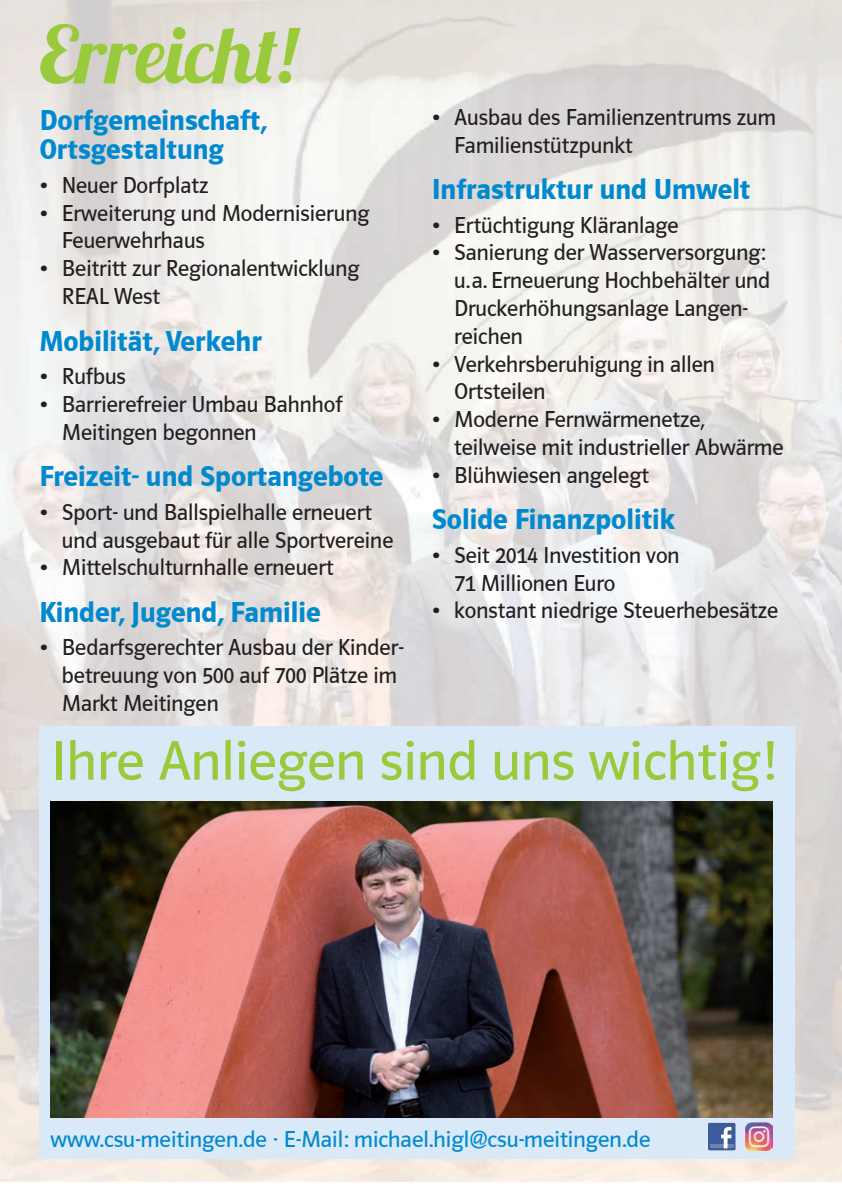
<style>
.page{position:relative;width:842px;height:1191px;background:#fff}
.page>*{position:absolute;margin:0;border:0;box-sizing:border-box;transform-origin:0 0}
.t1{font:79.4px "Lobster 1.3";color:#99ca3b}
.t2{font:57.6px "CSU Schrift 2000";color:#99ca3b}
.t3{font:700 29.8px/29.8px "CSU Schrift 2000";color:#0089cf}
.t4{font:23.8px/27.8px "CSU Schrift 2000";color:#231f20;scale:.95 1}
.t5{font:23.8px "CSU Schrift 2000";color:#0089cf}
</style>
<div class="page">
<img style="left:0;top:0;width:842px;height:764px">
<div style="left:39px;top:726px;width:756px;height:432px;background:#dae9f7"></div>
<img style="left:51px;top:802px;width:722px;height:315px">
<div style="left:708px;top:1122px;width:27px;height:28px;background:#3b5b99;border-radius:2px"></div>
<hr style="left:710px;top:1144px;width:23px;height:4px;background:#6d84b3">
<svg style="left:721px;top:1126px;width:10px;height:22px"></svg>
<img style="left:745px;top:1122px;width:28px;height:28px">
<h1 class="t1" style="left:39px;top:4px;width:258px">Erreicht!</h1>
<p class="t3" style="left:39px;top:105px;width:230px">Dorfgemeinschaft,<br>Ortsgestaltung</p>
<p class="t4" style="left:39px;top:171px;width:179px">• Neuer Dorfplatz</p>
<p class="t4" style="left:62px;top:199px;width:325px;text-indent:-23px">• Erweiterung und Modernisierung<br>Feuerwehrhaus</p>
<p class="t4" style="left:62px;top:255px;width:315px;text-indent:-23px">• Beitritt zur Regionalentwicklung<br>REAL West</p>
<p class="t3" style="left:39px;top:326px;width:224px">Mobilität, Verkehr</p>
<p class="t4" style="left:39px;top:362px;width:93px">• Rufbus</p>
<p class="t4" style="left:62px;top:390px;width:297px;text-indent:-23px">• Barrierefreier Umbau Bahnhof<br>Meitingen begonnen</p>
<p class="t3" style="left:39px;top:462px;width:346px">Freizeit- und Sportangebote</p>
<p class="t4" style="left:62px;top:498px;width:350px;text-indent:-23px">• Sport- und Ballspielhalle erneuert und ausgebaut für alle Sportvereine</p>
<p class="t4" style="left:39px;top:554px;width:311px">• Mittelschulturnhalle erneuert</p>
<p class="t3" style="left:39px;top:597px;width:283px">Kinder, Jugend, Familie</p>
<p class="t4" style="left:62px;top:634px;width:361px;text-indent:-23px">• Bedarfsgerechter Ausbau der Kinder&shy;betreuung von 500 auf 700 Plätze im<br>Markt Meitingen</p>
<p class="t4" style="left:454px;top:103px;width:340px;text-indent:-23px">• Ausbau des Familienzentrums zum<br>Familienstützpunkt</p>
<p class="t3" style="left:432px;top:175px;width:320px">Infrastruktur und Umwelt</p>
<p class="t4" style="left:432px;top:211px;width:261px">• Ertüchtigung Kläranlage</p>
<p class="t4" style="left:454px;top:239px;width:334px;text-indent:-23px">• Sanierung der Wasserversorgung: u. a. Erneuerung Hochbehälter und<br>Druckerhöhungsanlage Langen&shy;reichen</p>
<p class="t4" style="left:454px;top:350px;width:276px;text-indent:-23px">• Verkehrsberuhigung in allen<br>Ortsteilen</p>
<p class="t4" style="left:454px;top:405px;width:348px;text-indent:-23px">• Moderne Fernwärmenetze, teilweise mit industrieller Abwärme</p>
<p class="t4" style="left:432px;top:461px;width:230px">• Blühwiesen angelegt</p>
<p class="t3" style="left:432px;top:505px;width:245px">Solide Finanzpolitik</p>
<p class="t4" style="left:454px;top:541px;width:239px;text-indent:-23px">• Seit 2014 Investition von<br>71 Millionen Euro</p>
<p class="t4" style="left:432px;top:597px;width:366px">• konstant niedrige Steuerhebesätze</p>
<h2 class="t2" style="left:51px;top:730px;width:727px">Ihre Anliegen sind uns wichtig!</h2>
<p class="t5" style="left:51px;top:1126px;width:601px">www.csu-meitingen.de · E-Mail: michael.higl@csu-meitingen.de</p>
</div>
